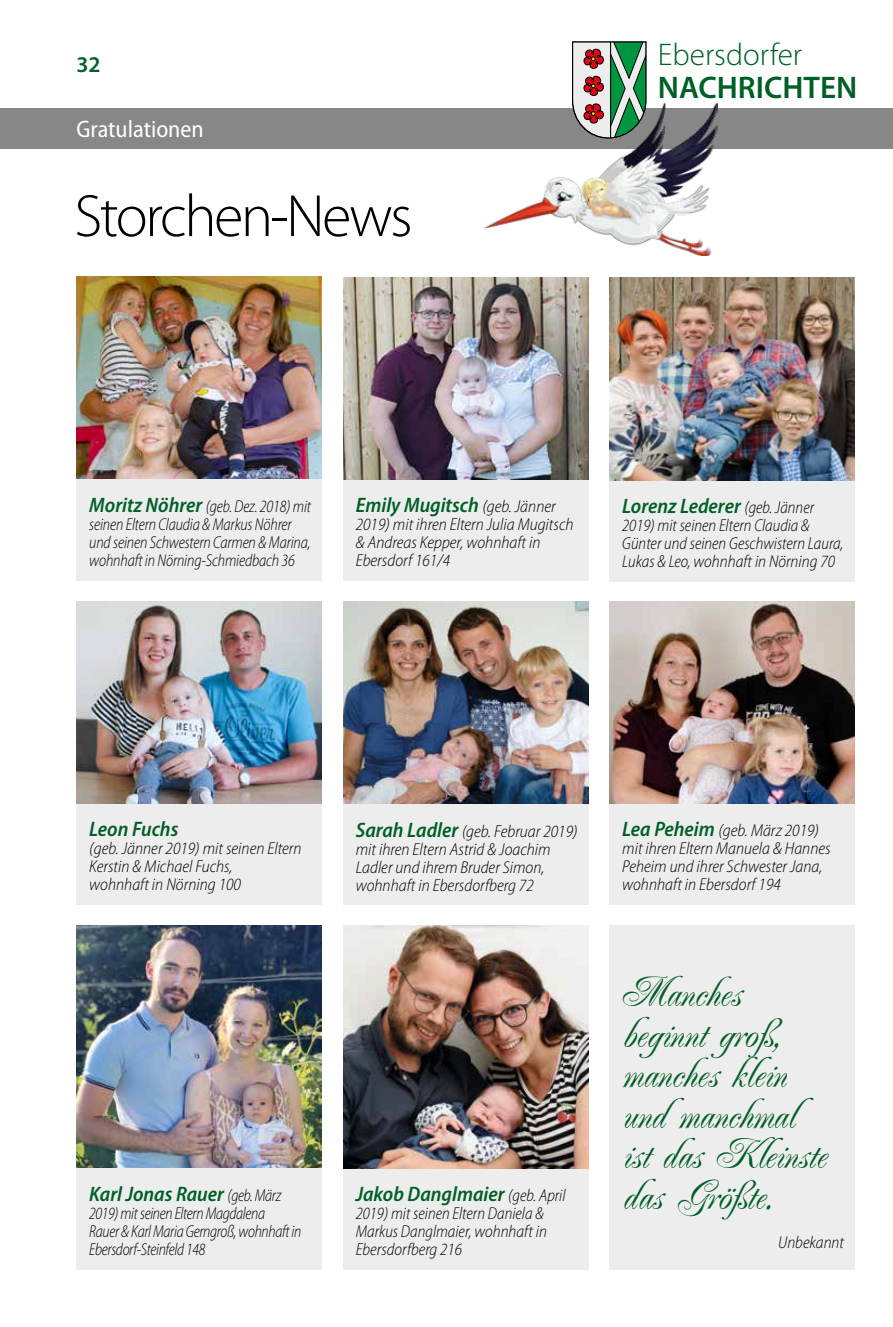
<style>
.page{position:relative;width:893px;height:1327px;background:#fff}
.page>*{position:absolute;margin:0;border:0;box-sizing:border-box;transform-origin:0 0}
.t1{font:300 60.15px "Myriad Pro";letter-spacing:-.04em;color:#000}
.t2{font:42px/40.5px "Renaissance";color:#005f27}
.t3{font:300 31.35px "Myriad Pro";color:#005f27}
.t4{font:600 31.35px "Myriad Pro";color:#005f27}
.t5{font:semi-condensed 24px "Myriad Pro";color:#fff}
.t6{font:600 22.5px "Myriad Pro";color:#005f27}
.t7{font:italic 600 semi-condensed 21px "Myriad Pro";color:#005f27}
.t8{font:italic 300 semi-condensed 17.25px/18px "Myriad Pro";color:#000;scale:.95 1}
.t9{font:italic 300 semi-condensed 17.25px/18px "Myriad Pro";color:#000}
.t10{font:italic 300 semi-condensed 17.25px/18px "Myriad Pro";color:#000;scale:.91 1}
.t11{font:italic 300 semi-condensed 17.25px/18px "Myriad Pro";letter-spacing:-.02em;color:#000;scale:.89 1}
.s1{font-weight:600;font-size:21px;color:#005f27}
.s2{font-weight:300;font-size:17.25px;color:#000}
</style>
<div class="page">
<div style="left:0;top:108px;width:893px;height:41px;background:#878787"></div>
<svg style="left:572px;top:41px;width:75px;height:62px;background:#8ca18c"></svg>
<img style="left:484px;top:103px;width:233px;height:153px">
<div style="left:343px;top:479px;width:245px;height:102px;background:#ededed"></div>
<img style="left:343px;top:277px;width:245px;height:202px">
<div style="left:609px;top:480px;width:246px;height:101px;background:#ededed"></div>
<img style="left:609px;top:277px;width:246px;height:203px">
<div style="left:343px;top:804px;width:245px;height:101px;background:#ededed"></div>
<img style="left:343px;top:601px;width:245px;height:203px">
<div style="left:609px;top:925px;width:246px;height:344px;background:#ededed"></div>
<div style="left:77px;top:479px;width:245px;height:101px;background:#ededed"></div>
<img style="left:77px;top:276px;width:245px;height:203px">
<div style="left:77px;top:803px;width:245px;height:102px;background:#ededed"></div>
<img style="left:77px;top:601px;width:245px;height:202px">
<div style="left:77px;top:1168px;width:245px;height:101px;background:#ededed"></div>
<img style="left:77px;top:925px;width:245px;height:243px">
<div style="left:343px;top:1168px;width:245px;height:101px;background:#ededed"></div>
<img style="left:343px;top:925px;width:245px;height:243px">
<div style="left:609px;top:803px;width:246px;height:102px;background:#ededed"></div>
<img style="left:609px;top:601px;width:246px;height:202px">
<h3 class="t6" style="left:77px;top:50px;width:26px">32</h3>
<h3 class="t5" style="left:77px;top:116px;width:129px">Gratulationen</h3>
<h1 class="t1" style="left:74px;top:183px;width:340px">Storchen-News</h1>
<h3 class="t3" style="left:658px;top:37px;width:146px">Ebersdorfer</h3>
<h3 class="t4" style="left:658px;top:68px;width:201px">NACHRICHTEN</h3>
<p class="t10" style="left:89px;top:497px;width:245px"><span class="s1">Moritz Nöhrer</span> (geb. Dez. 2018) mit seinen Eltern Claudia &amp; Markus Nöhrer und seinen Schwestern Carmen &amp; Marina, wohnhaft in Nörning-Schmiedbach 36</p>
<p class="t7" style="left:356px;top:494px;width:201px">Emily Mugitsch <span class="s2">(geb. Jänner</span></p>
<p class="t9" style="left:356px;top:516px;width:219px">2019) mit ihren Eltern Julia Mugitsch &amp; Andreas Kepper, wohnhaft in<br>Ebersdorf 161/4</p>
<p class="t7" style="left:622px;top:494px;width:193px">Lorenz Lederer <span class="s2">(geb. Jänner</span></p>
<p class="t8" style="left:622px;top:516px;width:234px">2019) mit seinen Eltern Claudia &amp;<br>Günter und seinen Geschwistern Laura,<br>Lukas &amp; Leo, wohnhaft in Nörning 70</p>
<p class="t7" style="left:89px;top:818px;width:91px">Leon Fuchs</p>
<p class="t9" style="left:89px;top:840px;width:214px">(geb. Jänner 2019) mit seinen Eltern<br>Kerstin &amp; Michael Fuchs,<br>wohnhaft in Nörning 100</p>
<p class="t7" style="left:89px;top:1182px;width:194px">Karl Jonas Rauer <span class="s2">(geb. März</span></p>
<p class="t11" style="left:89px;top:1204px;width:240px">2019) mit seinen Eltern Magdalena<br>Rauer &amp; Karl Maria Gerngroß, wohnhaft in<br>Ebersdorf-Steinfeld 148</p>
<p class="t8" style="left:356px;top:822px;width:235px"><span class="s1">Sarah Ladler</span> (geb. Februar 2019) mit ihren Eltern Astrid &amp; Joachim<br>Ladler und ihrem Bruder Simon, wohnhaft in Ebersdorfberg 72</p>
<p class="t7" style="left:356px;top:1182px;width:211px">Jakob Danglmaier <span class="s2">(geb. April</span></p>
<p class="t8" style="left:356px;top:1204px;width:203px">2019) mit seinen Eltern Daniela &amp;<br>Markus Danglmaier, wohnhaft in<br>Ebersdorfberg 216</p>
<p class="t9" style="left:622px;top:822px;width:210px"><span class="s1">Lea Peheim</span> (geb. März 2019) mit ihren Eltern Manuela &amp; Hannes<br>Peheim und ihrer Schwester Jana, wohnhaft in Ebersdorf 194</p>
<h2 class="t2" style="left:622px;top:973px;width:205px">Manches beginnt groß, manches klein und manchmal ist das Kleinste das Größte.</h2>
<p class="t9" style="left:778px;top:1233px;width:67px">Unbekannt</p>
</div>
